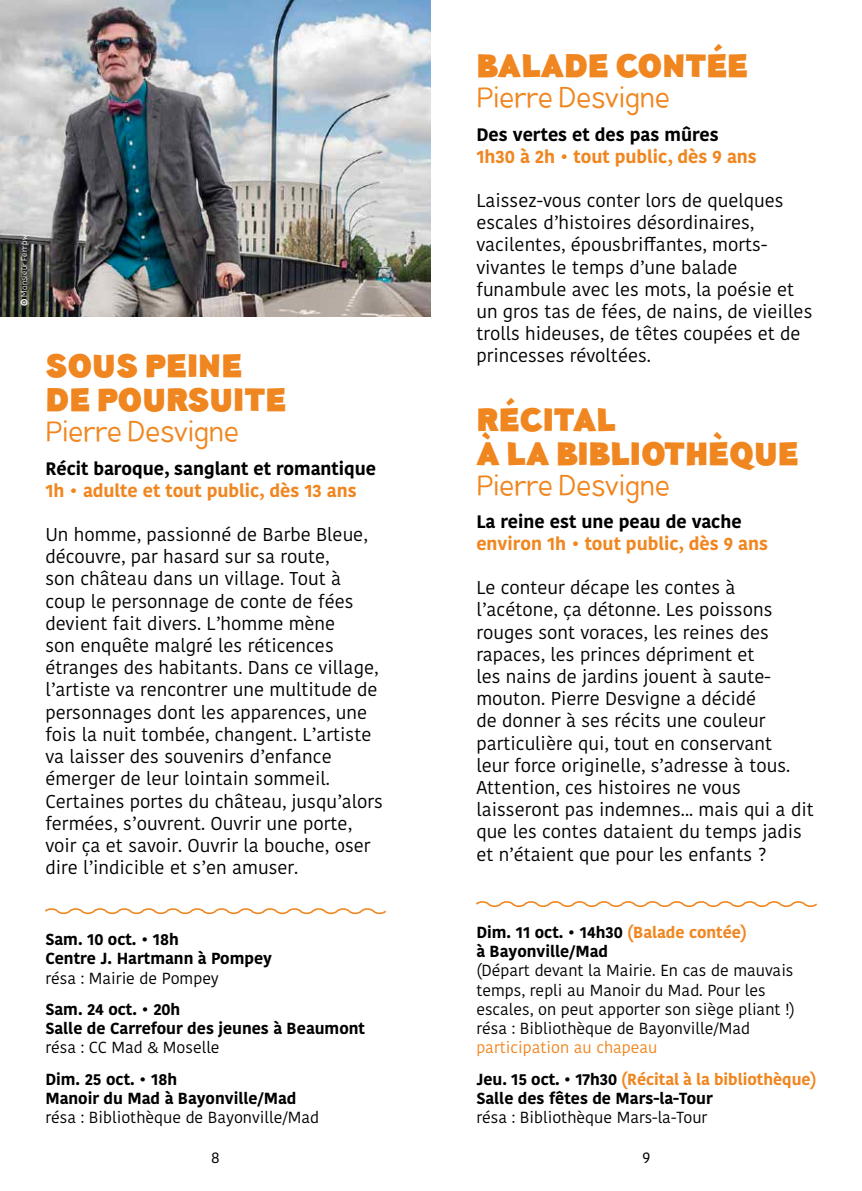
<style>
.page{position:relative;width:862px;height:1191px;background:#fff}
.page>*{position:absolute;margin:0;border:0;box-sizing:border-box;transform-origin:0 0}
.t1{font:900 32px/34px "Pines";color:#f08620}
.t2{font:28px "Pines";color:#f08620}
.t3{font:18.4px/22.2px "Kohinoor Bangla";color:#000}
.t4{font:700 18px "Kohinoor Bangla";color:#f08620}
.t5{font:700 18px "Kohinoor Bangla";color:#000}
.t6{font:16px/19.2px "Kohinoor Bangla";color:#000}
.t7{font:700 16px/19.2px "Kohinoor Bangla";color:#000}
.t8{font:700 16px/31.2px "Kohinoor Bangla";color:#f08620}
.t9{font:8px "Pines";letter-spacing:.02em;color:#fff}
.s1{font-weight:900}
.s2{color:#f08620}
.s3{font-weight:400}
.s4{color:#000}
</style>
<div class="page">
<img style="left:0;top:0;width:431px;height:317px">
<svg style="left:45px;top:908px;width:341px;height:7px"></svg>
<svg style="left:476px;top:901px;width:341px;height:6px"></svg>
<p class="t9" style="left:19px;top:306px;width:72px;rotate:-90deg"><span class="s1">©</span> Monsieur Ferrow</p>
<h1 class="t1" style="left:45px;top:350px;width:242px">SOUS PEINE<br>DE POURSUITE</h1>
<h2 class="t2" style="left:45px;top:413px;width:195px">Pierre Desvigne</h2>
<p class="t5" style="left:45px;top:453px;width:332px">Récit baroque, sanglant et romantique</p>
<p class="t4" style="left:45px;top:474px;width:313px">1h • adulte et tout public, dès 13 ans</p>
<p class="t3" style="left:45px;top:523px;width:339px">Un homme, passionné de Barbe Bleue, découvre, par hasard sur sa route,<br>son château dans un village. Tout à coup le personnage de conte de fées devient fait divers. L’homme mène<br>son enquête malgré les réticences étranges des habitants. Dans ce village, l’artiste va rencontrer une multitude de personnages dont les apparences, une fois la nuit tombée, changent. L’artiste va laisser des souvenirs d’enfance émerger de leur lointain sommeil.<br>Certaines portes du château, jusqu’alors fermées, s’ouvrent. Ouvrir une porte, voir ça et savoir. Ouvrir la bouche, oser dire l’indicible et s’en amuser.</p>
<h1 class="t1" style="left:476px;top:51px;width:273px">BALADE CONTÉE</h1>
<h2 class="t2" style="left:476px;top:79px;width:195px">Pierre Desvigne</h2>
<p class="t5" style="left:476px;top:119px;width:244px">Des vertes et des pas mûres</p>
<p class="t4" style="left:476px;top:140px;width:282px">1h30 à 2h • tout public, dès 9 ans</p>
<p class="t3" style="left:476px;top:189px;width:337px">Laissez-vous conter lors de quelques escales d’histoires désordinaires, vacilentes, épousbriffantes, morts&shy;vivantes le temps d’une balade funambule avec les mots, la poésie et un gros tas de fées, de nains, de vieilles trolls hideuses, de têtes coupées et de princesses révoltées.</p>
<h1 class="t1" style="left:476px;top:404px;width:324px">RÉCITAL<br>À LA BIBLIOTHÈQUE</h1>
<h2 class="t2" style="left:476px;top:466px;width:195px">Pierre Desvigne</h2>
<p class="t5" style="left:476px;top:506px;width:267px">La reine est une peau de vache</p>
<p class="t4" style="left:476px;top:527px;width:293px">environ 1h • tout public, dès 9 ans</p>
<p class="t3" style="left:476px;top:576px;width:339px">Le conteur décape les contes à l’acétone, ça détonne. Les poissons rouges sont voraces, les reines des rapaces, les princes dépriment et<br>les nains de jardins jouent à saute&shy;mouton. Pierre Desvigne a décidé<br>de donner à ses récits une couleur particulière qui, tout en conservant<br>leur force originelle, sʼadresse à tous.<br>Attention, ces histoires ne vous laisseront pas indemnes... mais qui a dit que les contes dataient du temps jadis et nʼétaient que pour les enfants ?</p>
<p class="t7" style="left:45px;top:929px;width:228px">Sam. 10 oct. • 18h<br>Centre J. Hartmann à Pompey</p>
<p class="t6" style="left:45px;top:968px;width:175px">résa : Mairie de Pompey</p>
<p class="t7" style="left:45px;top:999px;width:321px">Sam. 24 oct. • 20h<br>Salle de Carrefour des jeunes à Beaumont</p>
<p class="t6" style="left:45px;top:1037px;width:176px">résa : CC Mad &amp; Moselle</p>
<p class="t7" style="left:45px;top:1068px;width:253px">Dim. 25 oct. • 18h<br>Manoir du Mad à Bayonville/Mad</p>
<p class="t6" style="left:45px;top:1107px;width:275px">résa : Bibliothèque de Bayonville/Mad</p>
<p class="t7" style="left:476px;top:922px;width:272px">Dim. 11 oct. • 14h30 <span class="s2">(Balade contée) </span>à Bayonville/Mad</p>
<p class="t6" style="left:476px;top:961px;width:320px">(Départ devant la Mairie. En cas de mauvais temps, repli au Manoir du Mad. Pour les escales, on peut apporter son siège pliant !) résa : Bibliothèque de Bayonville/Mad</p>
<p class="t8" style="left:476px;top:1031px;width:342px"><span class="s3">participation au chapeau<br></span><span class="s4">Jeu. 15 oct. • 17h30</span> (Récital à la bibliothèque)</p>
<p class="t7" style="left:476px;top:1087px;width:238px">Salle des fêtes de Mars-la-Tour</p>
<p class="t6" style="left:476px;top:1107px;width:232px">résa : Bibliothèque Mars-la-Tour</p>
<p class="t6" style="left:211px;top:1147px;width:10px">8</p>
<p class="t6" style="left:642px;top:1147px;width:9px">9</p>
</div>
